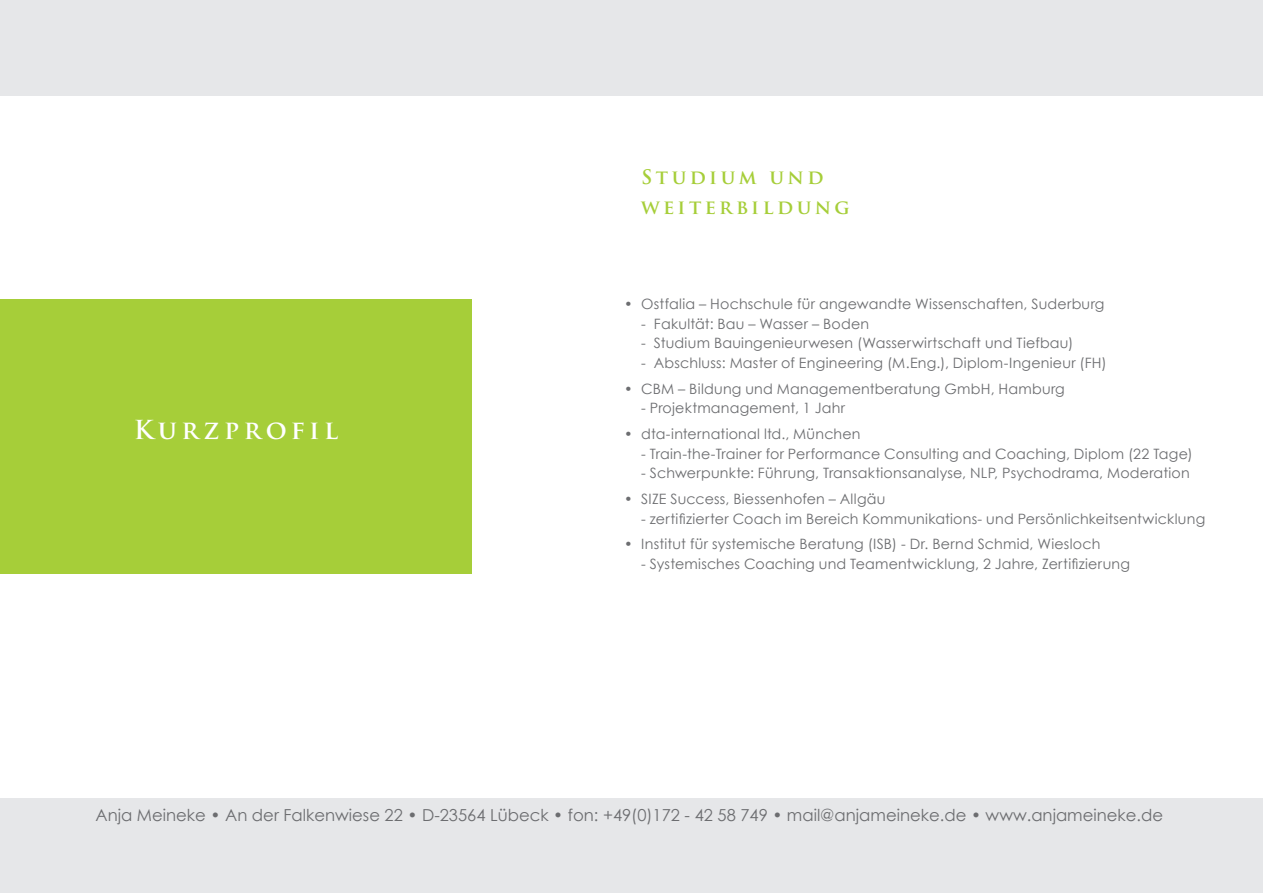
<style>
.page{position:relative;width:1263px;height:893px;background:#e6e7e9}
.page>*{position:absolute;margin:0;border:0;box-sizing:border-box;transform-origin:0 0}
.t1{font:700 25.5px "Trajan Pro";letter-spacing:.18em;color:#fff}
.t2{font:700 19.5px/30px "Trajan Pro";letter-spacing:.18em;color:#a6ce39}
.t3{font:16.5px "Century Gothic";color:#6c6d70}
.t4{font:14.25px "Century Gothic";letter-spacing:.015em;color:#6c6d70}
</style>
<div class="page">
<div style="left:0;top:96px;width:1263px;height:701px;background:#fff"></div>
<div style="left:0;top:300px;width:471px;height:274px;background:#a6ce39"></div>
<h1 class="t1" style="left:134px;top:413px;width:206px">Kurzprofil</h1>
<h2 class="t2" style="left:641px;top:162px;width:210px">Studium und weiterbildung</h2>
<p class="t4" style="left:624px;top:296px;width:482px">• Ostfalia – Hochschule für angewandte Wissenschaften, Suderburg</p>
<p class="t4" style="left:641px;top:315px;width:229px">- Fakultät: Bau – Wasser – Boden</p>
<p class="t4" style="left:641px;top:335px;width:434px">- Studium Bauingenieurwesen (Wasserwirtschaft und Tiefbau)</p>
<p class="t4" style="left:641px;top:354px;width:467px">- Abschluss: Master of Engineering (M.Eng.), Diplom-Ingenieur (FH)</p>
<p class="t4" style="left:624px;top:380px;width:442px">• CBM – Bildung und Managementberatung GmbH, Hamburg</p>
<p class="t4" style="left:641px;top:399px;width:205px">- Projektmanagement, 1 Jahr</p>
<p class="t4" style="left:624px;top:425px;width:238px">• dta-international ltd., München</p>
<p class="t4" style="left:641px;top:445px;width:553px">- Train-the-Trainer for Performance Consulting and Coaching, Diplom (22 Tage)</p>
<p class="t4" style="left:641px;top:464px;width:550px">- Schwerpunkte: Führung, Transaktionsanalyse, NLP, Psychodrama, Moderation</p>
<p class="t4" style="left:624px;top:490px;width:263px">• SIZE Success, Biessenhofen – Allgäu</p>
<p class="t4" style="left:641px;top:510px;width:565px">- zertifizierter Coach im Bereich Kommunikations- und Persönlichkeitsentwicklung</p>
<p class="t4" style="left:624px;top:536px;width:478px">• Institut für systemische Beratung (ISB) - Dr. Bernd Schmid, Wiesloch</p>
<p class="t4" style="left:641px;top:555px;width:490px">- Systemisches Coaching und Teamentwicklung, 2 Jahre, Zertifizierung</p>
<p class="t3" style="left:96px;top:805px;width:1069px">Anja Meineke • An der Falkenwiese 22 • D-23564 Lübeck • fon: +49(0)172 - 42 58 749 • mail@anjameineke.de • www.anjameineke.de</p>
</div>
